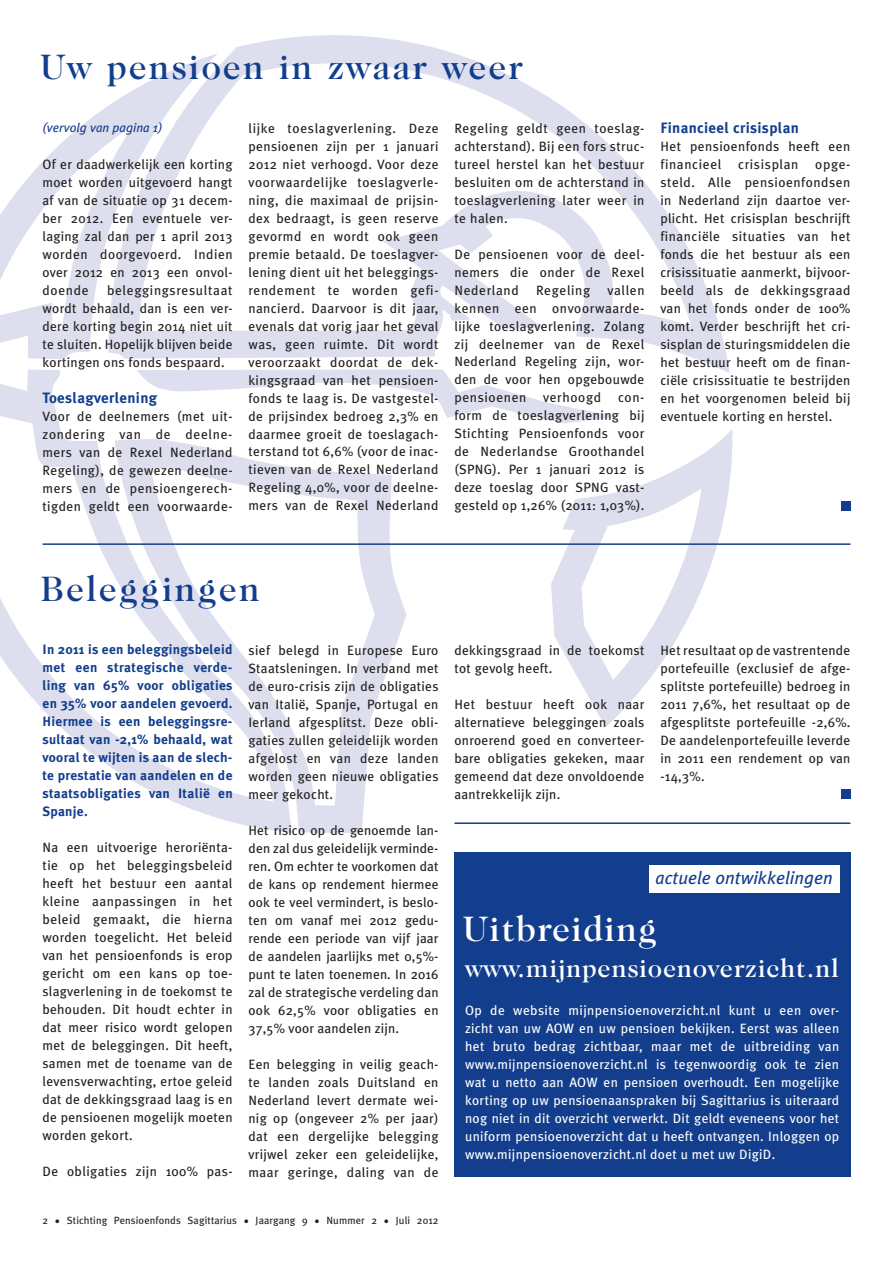
<style>
.page{position:relative;width:893px;height:1263px;background:#fff}
.page>*{position:absolute;margin:0;border:0;box-sizing:border-box;transform-origin:0 0}
.t1{font:500 36px "Caslon 224 IT Cby BT";letter-spacing:.05em;color:#133e8d}
.t2{font:500 36px "Caslon 224 IT Cby BT";letter-spacing:.025em;color:#fff}
.t3{font:500 26.25px "Caslon 224 IT Cby BT";letter-spacing:.025em;color:#fff}
.t4{font:italic 18px "Meta Plus";color:#133e8d}
.t5{font:700 15px "Meta Plus";letter-spacing:.02em;color:#133e8d}
.t6{font:13.5px/18px "Meta Plus";letter-spacing:.02em;color:#231f20;text-align:justify}
.t7{font:13.5px/18px "Meta Plus";letter-spacing:.02em;color:#fff;text-align:justify}
.t8{font:700 13.5px/18px "Meta Plus";letter-spacing:.02em;color:#133e8d;text-align:justify}
.t9{font:13.5px "Meta Plus";letter-spacing:.045em;color:#231f20}
.t10{font:italic 12.75px "Meta Plus";color:#133e8d}
.t11{font:10.5px "Meta Plus";letter-spacing:.01em;color:#231f20}
</style>
<div class="page">
<svg style="left:291px;top:373px;width:326px;height:50px"></svg>
<svg style="left:291px;top:467px;width:116px;height:366px"></svg>
<svg style="left:551px;top:430px;width:181px;height:298px"></svg>
<svg style="left:0;top:369px;width:291px;height:464px"></svg>
<svg style="left:0;top:106px;width:108px;height:253px"></svg>
<svg style="left:108px;top:35px;width:622px;height:338px"></svg>
<div style="left:841px;top:789px;width:9px;height:9px;background:#133e8d"></div>
<div style="left:841px;top:502px;width:9px;height:9px;background:#133e8d"></div>
<hr style="left:43px;top:543px;width:807px;height:2px;background:#133e8d">
<div style="left:454px;top:853px;width:396px;height:324px;background:#133e8d"></div>
<div style="left:649px;top:865px;width:190px;height:27px;background:#fff"></div>
<hr style="left:454px;top:822px;width:396px;height:2px;background:#133e8d">
<h1 class="t1" style="left:39px;top:44px;width:485px">Uw pensioen in zwaar weer</h1>
<p class="t10" style="left:43px;top:121px;width:121px">(vervolg van pagina 1)</p>
<p class="t6" style="left:43px;top:155px;width:192px">Of er daadwerkelijk een korting moet worden uitgevoerd hangt af van de situatie op 31 decem&shy;ber 2012. Een eventuele ver&shy;laging zal dan per 1 april 2013 worden doorgevoerd. Indien over 2012 en 2013 een onvol&shy;doende</p>
<p class="t6" style="left:43px;top:281px;width:192px;text-indent:65px">beleggingsresultaat wordt behaald, dan is een ver&shy;dere korting begin 2014 niet uit te sluiten. Hopelijk blijven beide kortingen ons fonds bespaard.</p>
<p class="t5" style="left:43px;top:389px;width:116px">Toeslagverlening</p>
<p class="t6" style="left:43px;top:407px;width:192px">Voor de deelnemers (met uit&shy;zondering van de deelne&shy;mers van de Rexel Nederland Regeling), de gewezen deelne&shy;mers en de pensioengerech&shy;tigden geldt een voorwaarde-</p>
<p class="t6" style="left:248px;top:119px;width:192px">lijke toeslagverlening. Deze pensioenen zijn per 1 januari 2012 niet verhoogd. Voor deze voorwaardelijke toeslagverle&shy;ning, die maximaal de prijsin&shy;dex bedraagt, is geen reserve gevormd en wordt ook geen premie betaald. De toeslagver&shy;lening dient uit het beleggings&shy;rendement te worden gefi&shy;nancierd. Daarvoor is dit jaar, evenals dat vorig jaar het geval was, geen ruimte. Dit wordt veroorzaakt doordat de dek&shy;kingsgraad van het pensioen&shy;fonds te laag is. De vastgestel&shy;de prijsindex bedroeg 2,3% en daarmee groeit de toeslagach&shy;terstand tot 6,6% (voor de inac&shy;tieven van de Rexel Nederland Regeling 4,0%, voor de deelne&shy;mers van de Rexel Nederland</p>
<p class="t6" style="left:454px;top:119px;width:192px">Regeling geldt geen toeslag&shy;achterstand). Bij een fors struc&shy;tureel herstel kan het bestuur besluiten om de achterstand in toeslagverlening later weer in te halen.</p>
<p class="t6" style="left:454px;top:245px;width:192px">De pensioenen voor de deel&shy;nemers die onder de Rexel Nederland</p>
<p class="t6" style="left:454px;top:281px;width:192px;text-indent:153px">vallen kennen een onvoorwaarde&shy;lijke toeslagverlening. Zolang zij deelnemer van de Rexel Nederland Regeling zijn, wor&shy;den de voor hen opgebouwde pensioenen verhoogd con&shy;form de toeslagverlening bij Stichting Pensioenfonds voor de Nederlandse Groothandel (SPNG). Per 1 januari 2012 is deze toeslag door SPNG vast&shy;gesteld op 1,26% (2011: 1,03%).</p>
<p class="t9" style="left:536px;top:282px;width:56px">Regeling</p>
<p class="t5" style="left:660px;top:119px;width:140px">Financieel crisisplan</p>
<p class="t6" style="left:660px;top:137px;width:192px">Het pensioenfonds heeft een financieel crisisplan opge&shy;steld. Alle pensioenfondsen in Nederland zijn daartoe ver&shy;plicht. Het crisisplan beschrijft financiële situaties van het fonds die het bestuur als een crisissituatie aanmerkt, bijvoor&shy;beeld als de dekkingsgraad van het fonds onder de 100% komt. Verder beschrijft het cri&shy;sisplan de sturingsmiddelen die het bestuur heeft om de finan&shy;ciële crisissituatie te bestrijden en het voorgenomen beleid bij eventuele korting en herstel.</p>
<h1 class="t1" style="left:40px;top:566px;width:221px">Beleggingen</h1>
<p class="t8" style="left:43px;top:641px;width:192px">In 2011 is een beleggingsbeleid met een strategische verde&shy;ling van 65% voor obligaties en 35% voor aandelen gevoerd.<br>Hiermee is een beleggingsre&shy;sultaat van -2,1% behaald, wat vooral te wijten is aan de slech&shy;te prestatie van aandelen en de staatsobligaties van Italië en Spanje.</p>
<p class="t6" style="left:43px;top:839px;width:192px">Na een uitvoerige heroriënta&shy;tie op het beleggingsbeleid heeft het bestuur een aantal kleine aanpassingen in het beleid gemaakt, die hierna worden toegelicht. Het beleid van het pensioenfonds is erop gericht om een kans op toe&shy;slagverlening in de toekomst te behouden. Dit houdt echter in dat meer risico wordt gelopen met de beleggingen. Dit heeft, samen met de toename van de levensverwachting, ertoe geleid dat de dekkingsgraad laag is en de pensioenen mogelijk moeten worden gekort.</p>
<p class="t6" style="left:43px;top:1162px;width:192px">De obligaties zijn 100% pas-</p>
<p class="t6" style="left:248px;top:641px;width:192px">sief belegd in Europese Euro Staatsleningen. In verband met de euro-crisis zijn de obligaties van Italië, Spanje, Portugal en Ierland afgesplitst. Deze obli&shy;gaties zullen geleidelijk worden afgelost en van deze landen worden geen nieuwe obligaties meer gekocht.</p>
<p class="t6" style="left:248px;top:821px;width:192px">Het risico op de genoemde lan&shy;den zal dus geleidelijk verminde&shy;ren. Om echter te voorkomen dat de kans op rendement hiermee ook te veel vermindert, is beslo&shy;ten om vanaf mei 2012 gedu&shy;rende een periode van vijf jaar de aandelen jaarlijks met 0,5%- punt te laten toenemen. In 2016 zal de strategische verdeling dan ook 62,5% voor obligaties en 37,5% voor aandelen zijn.</p>
<p class="t6" style="left:248px;top:1055px;width:192px">Een belegging in veilig geach&shy;te landen zoals Duitsland en Nederland levert dermate wei&shy;nig op (ongeveer 2% per jaar) dat een dergelijke belegging vrijwel zeker een geleidelijke, maar geringe, daling van de</p>
<p class="t11" style="left:43px;top:1214px;width:397px">2 • Stichting Pensioenfonds Sagittarius • Jaargang 9 • Nummer 2 • Juli 2012</p>
<p class="t6" style="left:454px;top:641px;width:192px">dekkingsgraad in de toekomst tot gevolg heeft.</p>
<p class="t6" style="left:454px;top:695px;width:192px">Het bestuur heeft ook naar alternatieve beleggingen zoals onroerend goed en converteer&shy;bare obligaties gekeken, maar gemeend dat deze onvoldoende aantrekkelijk zijn.</p>
<p class="t6" style="left:660px;top:641px;width:192px">Het resultaat op de vastrentende portefeuille (exclusief de afge&shy;splitste portefeuille) bedroeg in 2011 7,6%, het resultaat op de afgesplitste portefeuille -2,6%.<br>De aandelenportefeuille leverde in 2011 een rendement op van -14,3%.</p>
<h3 class="t4" style="left:656px;top:867px;width:179px">actuele ontwikkelingen</h3>
<h1 class="t2" style="left:462px;top:906px;width:197px">Uitbreiding</h1>
<h2 class="t3" style="left:465px;top:952px;width:375px">www.mijnpensioenoverzicht.nl</h2>
<p class="t7" style="left:465px;top:1001px;width:376px">Op de website mijnpensioenoverzicht.nl kunt u een over&shy;zicht van uw AOW en uw pensioen bekijken. Eerst was alleen het bruto bedrag zichtbaar, maar met de uitbreiding van www.mijnpensioenoverzicht.nl is tegenwoordig ook te zien wat u netto aan AOW en pensioen overhoudt. Een mogelijke korting op uw pensioenaanspraken bij Sagittarius is uiteraard nog niet in dit overzicht verwerkt. Dit geldt eveneens voor het uniform pensioenoverzicht dat u heeft ontvangen. Inloggen op www.mijnpensioenoverzicht.nl doet u met uw DigiD.</p>
</div>
